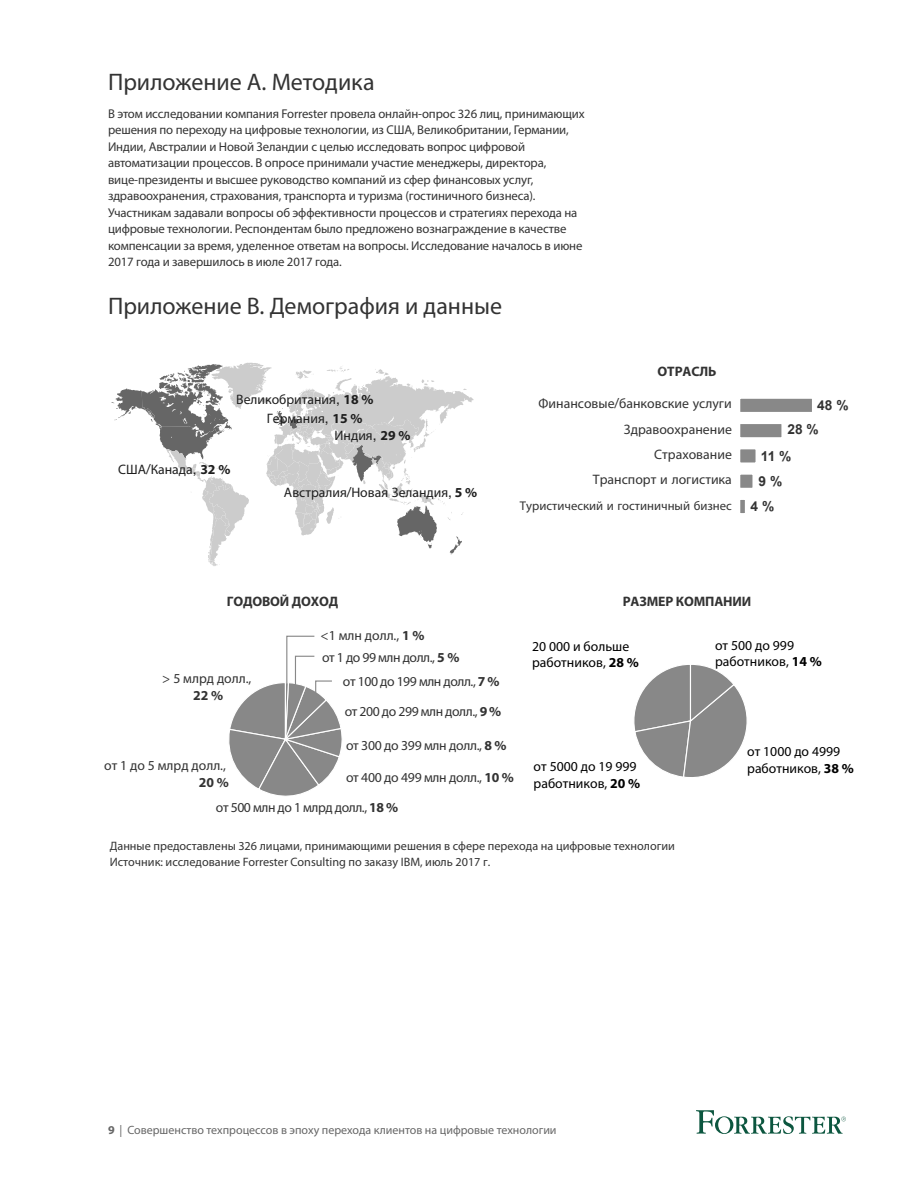
<style>
.page{position:relative;width:918px;height:1188px;background:#fff}
.page>*{position:absolute;margin:0;border:0;box-sizing:border-box;transform-origin:0 0}
.Heading_2{font:24px "Myriad Pro";color:#333}
.t1{font:13.65px/29.2px "Myriad Pro";letter-spacing:-.03em;color:#333}
.t2{font:13.65px/25.3px "Myriad Pro";color:#333;text-align:right}
.t3{font:13.65px/16.8px "Myriad Pro";color:#000}
.t4{font:13.65px/17.2px "Myriad Pro";color:#1e1e1e}
.t5{font:700 13.65px "Myriad Pro";letter-spacing:-.01em;color:#333}
.t6{font:13.65px "Myriad Pro";letter-spacing:-.02em;color:#333}
.t7{font:700 13.65px/23.9px "Arial";color:#333}
.t8{font:12.75px/16.5px "Myriad Pro";letter-spacing:-.01em;color:#333}
.t9{font:12.6px "Myriad Pro";color:#333}
.t10{font:12.15px/15.3px "Myriad Pro";color:#333}
.t11{font:12px "Myriad Pro";color:#666}
.s1{font-family:"Helvetica Neue LT Std"}
.s2{font-weight:700}
</style>
<div class="page">
<svg style="left:696px;top:1110px;width:150px;height:24px"></svg>
<svg style="left:111px;top:363px;width:363px;height:203px"></svg>
<div style="left:740px;top:398px;width:73px;height:15px;background:#888"></div>
<div style="left:739px;top:397px;width:74px;height:16px;border:2px solid #fff"></div>
<div style="left:740px;top:423px;width:42px;height:15px;background:#888"></div>
<div style="left:739px;top:423px;width:44px;height:16px;border:2px solid #fff"></div>
<div style="left:740px;top:449px;width:16px;height:14px;background:#888"></div>
<div style="left:739px;top:448px;width:18px;height:16px;border:2px solid #fff"></div>
<div style="left:740px;top:474px;width:13px;height:15px;background:#888"></div>
<div style="left:739px;top:473px;width:15px;height:16px;border:2px solid #fff"></div>
<div style="left:740px;top:499px;width:6px;height:15px;background:#888"></div>
<div style="left:739px;top:498px;width:7px;height:17px;border:2px solid #fff"></div>
<svg style="left:634px;top:665px;width:113px;height:112px"></svg>
<svg style="left:229px;top:635px;width:113px;height:161px"></svg>
<p class="Heading_2" style="left:108px;top:67px;width:268px">Приложение А. Методика</p>
<p class="t8" style="left:108px;top:105px;width:478px">В этом исследовании компания Forrester провела онлайн-опрос 326 лиц, принимающих решения по переходу на цифровые технологии, из США, Великобритании, Германии, Индии, Австралии и Новой Зеландии с целью исследовать вопрос цифровой автоматизации процессов. В опросе принимали участие менеджеры, директора, вице-президенты и высшее руководство компаний из сфер финансовых услуг, здравоохранения, страхования, транспорта и туризма (гостиничного бизнеса).<br>Участникам задавали вопросы об эффективности процессов и стратегиях перехода на цифровые технологии. Респондентам было предложено вознаграждение в качестве компенсации за время, уделенное ответам на вопросы. Исследование началось в июне 2017 года и завершилось в июле 2017 года.</p>
<p class="Heading_2" style="left:108px;top:291px;width:396px">Приложение B. Демография и данные</p>
<p class="t4" style="left:236px;top:390px;width:139px">Великобритания<span class="s1">,</span> <span class="s2">18 %</span></p>
<p class="t4" style="left:118px;top:460px;width:114px">США<span class="s1">/</span>Канада<span class="s1">,</span> <span class="s2">32 %</span></p>
<p class="t4" style="left:335px;top:410px;width:77px;text-indent:-68px">Германия<span class="s1">,</span> <span class="s2">15 %<br></span>Индия<span class="s1">,</span> <span class="s2">29 %</span></p>
<p class="t4" style="left:284px;top:484px;width:195px">Австралия<span class="s1">/</span>Новая Зеландия<span class="s1">,</span> <span class="s2">5 %</span></p>
<p class="t5" style="left:658px;top:363px;width:60px">ОТРАСЛЬ</p>
<p class="t2" style="left:539px;top:391px;width:195px">Финансовые<span class="s1">/</span>банковские услуги<br>Здравоохранение<br>Страхование<br>Транспорт и логистика</p>
<p class="t9" style="left:520px;top:498px;width:213px">Туристический и гостиничный бизнес</p>
<p class="t7" style="left:788px;top:394px;width:63px;text-indent:30px">48 %<br>28 %</p>
<p class="t7" style="left:761px;top:445px;width:32px">11 %</p>
<p class="t7" style="left:759px;top:470px;width:25px">9 %</p>
<p class="t7" style="left:751px;top:495px;width:25px">4 %</p>
<p class="t5" style="left:227px;top:592px;width:113px">ГОДОВОЙ ДОХОД</p>
<p class="t5" style="left:623px;top:592px;width:130px">РАЗМЕР КОМПАНИИ</p>
<p class="t1" style="left:321px;top:624px;width:140px;line-height:22px">&lt;1 млн долл., <span class="s2">1 %<br></span>от 1 до 99 млн долл., <span class="s2">5 %</span></p>
<p class="t1" style="left:343px;top:667px;width:160px">от 100 до 199 млн долл., <span class="s2">7 % </span>от 200 до 299 млн долл., <span class="s2">9 %</span></p>
<p class="t6" style="left:346px;top:737px;width:162px">от 300 до 399 млн долл., <span class="s2">8 %</span></p>
<p class="t1" style="left:216px;top:763px;width:299px;text-indent:130px">от 400 до 499 млн долл., <span class="s2">10 % </span>от 500 млн до 1 млрд долл., <span class="s2">18 %</span></p>
<p class="t2" style="left:162px;top:670px;width:91px;line-height:16.8px;text-align:center">&gt; 5 млрд долл.,<br><span class="s2">22 %</span></p>
<p class="t2" style="left:104px;top:757px;width:126px;line-height:16.8px">от 1 до 5 млрд долл.,<br><span class="s2">20 %</span></p>
<p class="t3" style="left:532px;top:637px;width:108px">20 000 и больше работников, <span class="s2">28 %</span></p>
<p class="t3" style="left:534px;top:758px;width:108px">от 5000 до 19 999 работников, <span class="s2">20 %</span></p>
<p class="t10" style="left:110px;top:838px;width:567px">Данные предоставлены 326 лицами, принимающими решения в сфере перехода на цифровые технологии<br>Источник: исследование Forrester Consulting по заказу IBM, июль 2017 г.</p>
<p class="t3" style="left:715px;top:636px;width:108px">от 500 до 999 работников, <span class="s2">14 %</span></p>
<p class="t3" style="left:747px;top:743px;width:108px">от 1000 до 4999 работников, <span class="s2">38 %</span></p>
<p class="t11" style="left:108px;top:1123px;width:450px"><span class="s2">9</span> | Совершенство техпроцессов в эпоху перехода клиентов на цифровые технологии</p>
</div>
